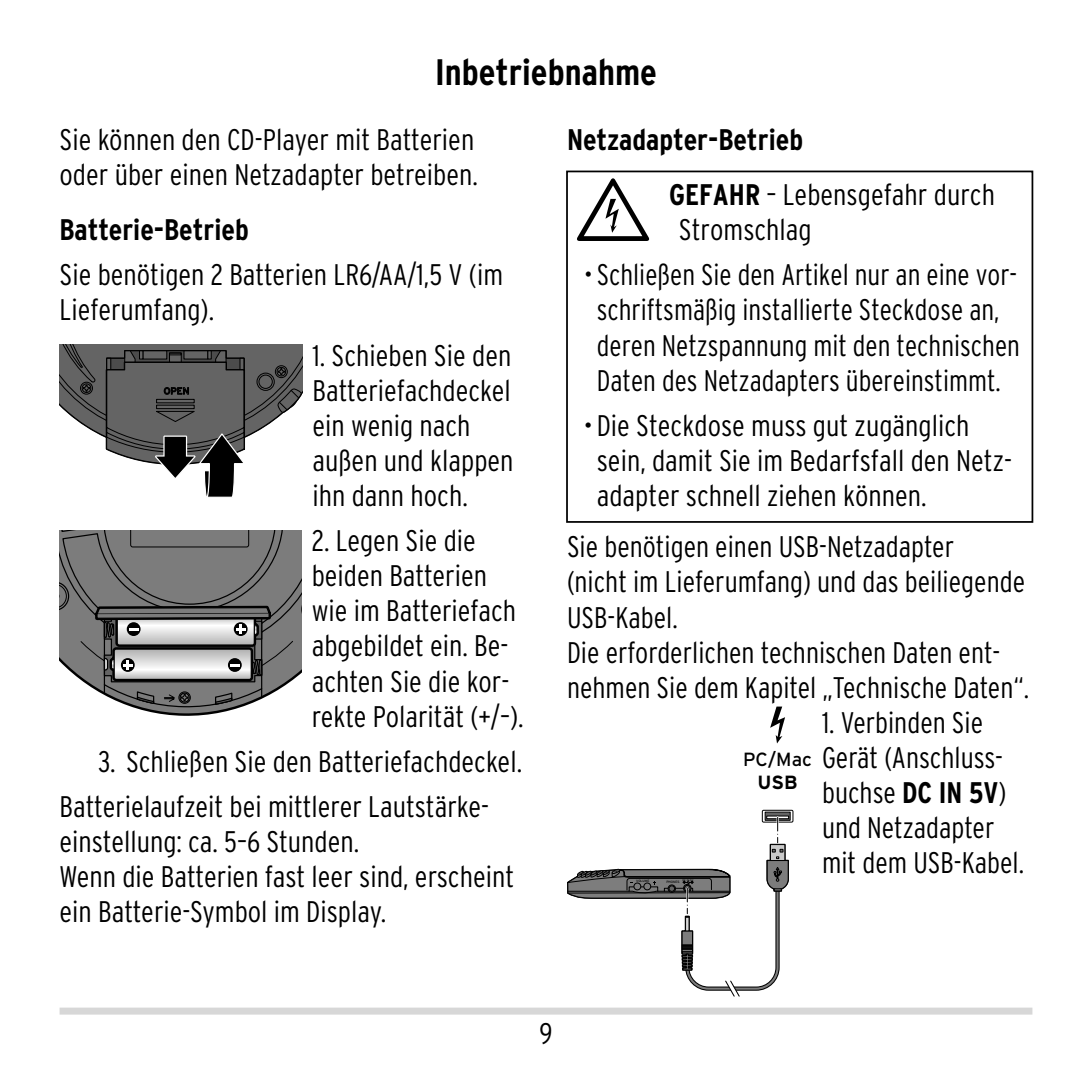
<style>
.page{position:relative;width:1092px;height:1092px;background:#fff}
.page>*{position:absolute;margin:0;border:0;box-sizing:border-box;transform-origin:0 0}
.id_headline_ivz_xlin{font:700 condensed 36.75px "Interstate OT";color:#000}
.ID_FLIESSTEXT{font:300 condensed 29.75px/35px "Interstate OT";color:#000}
.ID_FLIESSTEXT-2{font:300 condensed 29.75px/35px "Interstate OT";color:#000;text-align:center;scale:.96 1}
.ID_SUBLINE_1_IVZ{font:700 condensed 29.75px "Interstate OT";color:#000}
.id_sicherheitshinwei{font:300 condensed 29.75px/35px "Interstate OT";color:#000}
.t1{font:18.9px/22.8px "Interstate OT";color:#000;text-align:center}
.s1{font-weight:700}
</style>
<div class="page">
<div style="left:60px;top:1007px;width:972px;height:7px;background:#d7d7d7"></div>
<svg style="left:60px;top:344px;width:242px;height:153px"></svg>
<svg style="left:60px;top:530px;width:242px;height:185px;background:#848484"></svg>
<div style="left:566px;top:170px;width:467px;height:352px;border:2px solid #000"></div>
<svg style="left:577px;top:178px;width:72px;height:63px"></svg>
<div style="left:764px;top:811px;width:26px;height:9px;background:#646464;border:1px solid #000"></div>
<svg style="left:766px;top:815px;width:23px;height:4px"></svg>
<div style="left:762px;top:810px;width:31px;height:12px;border:1px solid #000"></div>
<svg style="left:770px;top:706px;width:15px;height:37px"></svg>
<hr style="left:776px;top:817px;width:2px;height:25px;background:#fff">
<svg style="left:777px;top:817px;width:1px;height:25px"></svg>
<svg style="left:769px;top:843px;width:16px;height:6px"></svg>
<svg style="left:770px;top:844px;width:15px;height:5px"></svg>
<svg style="left:567px;top:849px;width:222px;height:147px"></svg>
<p class="id_headline_ivz_xlin" style="left:435px;top:50px;width:223px">Inbetriebnahme</p>
<p class="ID_FLIESSTEXT" style="left:60px;top:122px;width:420px">Sie können den CD-Player mit Batterien oder über einen Netzadapter betreiben.</p>
<p class="ID_SUBLINE_1_IVZ" style="left:60px;top:212px;width:191px">Batterie-Betrieb</p>
<p class="ID_FLIESSTEXT" style="left:60px;top:257px;width:445px">Sie benötigen 2 Batterien LR6/AA/1,5 V (im<br>Lieferumfang).</p>
<p class="ID_FLIESSTEXT" style="left:312px;top:337px;width:202px">1. Schieben Sie den<br>Batteriefachdeckel ein wenig nach außen und klappen ihn dann hoch.</p>
<p class="ID_FLIESSTEXT" style="left:312px;top:523px;width:213px">2. Legen Sie die beiden Batterien wie im Batteriefach abgebildet ein. Be&shy;achten Sie die kor&shy;rekte Polarität (+/–).</p>
<p class="ID_FLIESSTEXT" style="left:98px;top:743px;width:425px">3. Schließen Sie den Batteriefachdeckel.</p>
<p class="ID_FLIESSTEXT" style="left:60px;top:788px;width:456px">Batterielaufzeit bei mittlerer Lautstärke&shy;einstellung: ca. 5–6 Stunden.<br>Wenn die Batterien fast leer sind, erscheint ein Batterie-Symbol im Display.</p>
<p class="ID_SUBLINE_1_IVZ" style="left:567px;top:122px;width:238px">Netzadapter-Betrieb</p>
<p class="id_sicherheitshinwei" style="left:679px;top:177px;width:317px;text-indent:-10px"><span class="s1">GEFAHR</span> – Lebensgefahr durch<br>Stromschlag</p>
<p class="ID_FLIESSTEXT-2" style="left:584px;top:257px;width:455px">• Schließen Sie den Artikel nur an eine vor&shy;schriftsmäßig installierte Steckdose an, deren Netzspannung mit den technischen Daten des Netzadapters übereinstimmt.</p>
<p class="ID_FLIESSTEXT" style="left:596px;top:408px;width:417px;text-indent:-13px">• Die Steckdose muss gut zugänglich sein, damit Sie im Bedarfsfall den Netz&shy;adapter schnell ziehen können.</p>
<p class="ID_FLIESSTEXT" style="left:567px;top:529px;width:463px">Sie benötigen einen USB-Netzadapter<br>(nicht im Lieferumfang) und das beiliegende USB-Kabel.<br>Die erforderlichen technischen Daten ent&shy;nehmen Sie dem Kapitel „Technische Daten“.</p>
<p class="t1" style="left:743px;top:747px;width:70px">PC/Mac<br><span class="s1">USB</span></p>
<p class="ID_FLIESSTEXT" style="left:822px;top:705px;width:203px">1. Verbinden Sie<br>Gerät (Anschluss&shy;buchse <span class="s1">DC IN 5V</span>) und Netzadapter mit dem USB-Kabel.</p>
<p class="ID_FLIESSTEXT" style="left:539px;top:1016px;width:15px">9</p>
</div>
